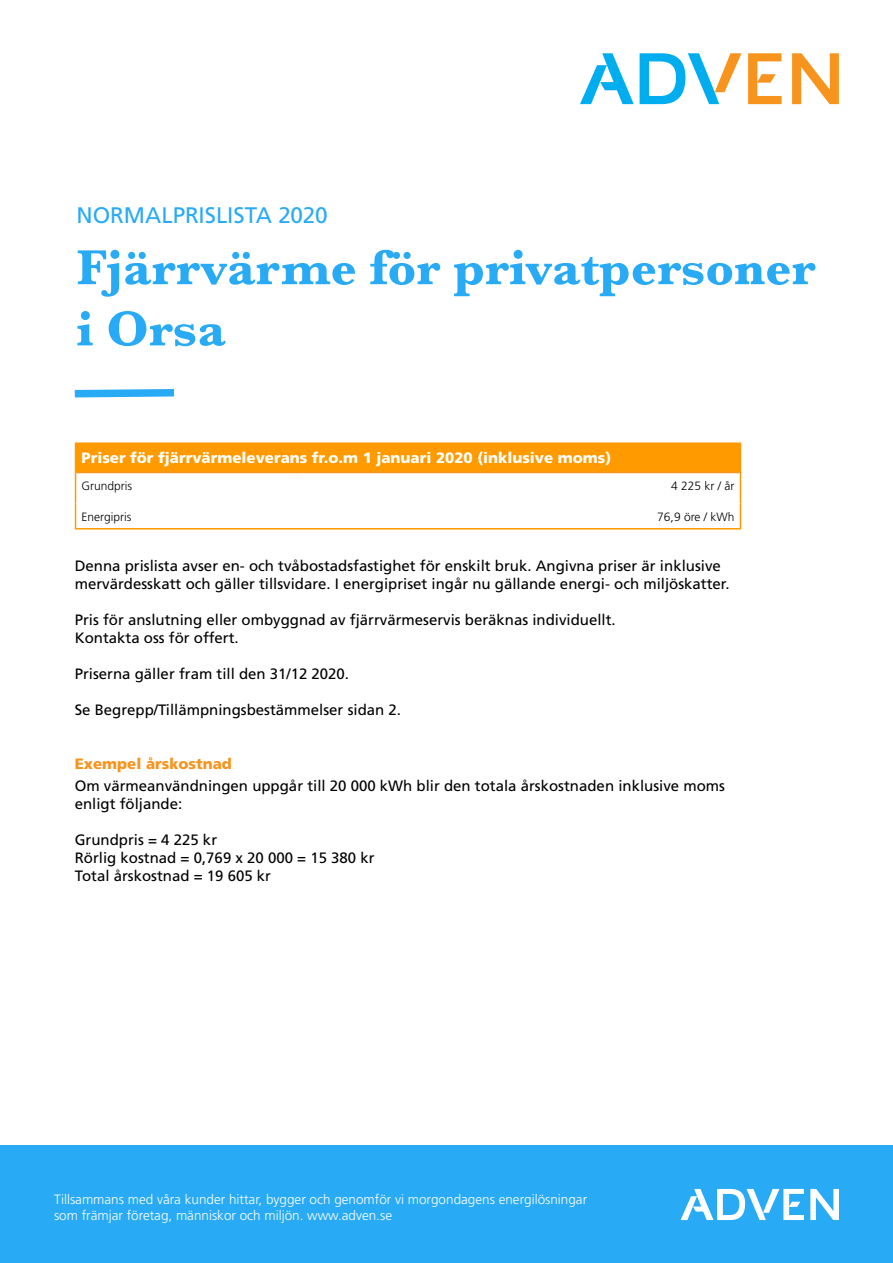
<style>
.page{position:relative;width:893px;height:1263px;background:#fff}
.page>*{position:absolute;margin:0;border:0;box-sizing:border-box;transform-origin:0 0}
.t1{font:700 51px/61.2px "Baskerville";color:#28aaf5}
.t2{font:22.5px "Frutiger LT Std";letter-spacing:-.005em;color:#28aaf5}
.t3{font:15px/18px "Frutiger LT Std";color:#000}
.t4{font:900 15px "Frutiger LT Std";color:#fff}
.t5{font:900 15px "Frutiger LT Std";color:#f7941e}
.t6{font:300 13.5px/16.2px "Frutiger LT Std";color:#fff}
.t7{font:300 12px "Frutiger LT Std";color:#000}
</style>
<div class="page">
<svg style="left:74px;top:389px;width:101px;height:9px"></svg>
<div style="left:76px;top:443px;width:664px;height:29px;background:#ff9b00"></div>
<hr style="left:76px;top:472px;width:226px;height:1px;background:#f7941e">
<hr style="left:302px;top:472px;width:438px;height:1px;background:#f7941e">
<hr style="left:75px;top:442px;width:227px;height:2px;background:#ff9b00">
<svg style="left:75px;top:444px;width:1px;height:28px"></svg>
<hr style="left:302px;top:442px;width:439px;height:2px;background:#ff9b00">
<svg style="left:740px;top:444px;width:1px;height:28px"></svg>
<hr style="left:75px;top:472px;width:1px;height:31px;background:#ff9b00">
<hr style="left:740px;top:472px;width:1px;height:31px;background:#ff9b00">
<svg style="left:75px;top:503px;width:1px;height:25px"></svg>
<svg style="left:740px;top:503px;width:1px;height:25px"></svg>
<hr style="left:75px;top:528px;width:227px;height:1px;background:#ff9b00">
<hr style="left:302px;top:528px;width:439px;height:1px;background:#ff9b00">
<div style="left:0;top:1146px;width:893px;height:117px;background:#28aaf5"></div>
<svg style="left:792px;top:53px;width:47px;height:51px"></svg>
<svg style="left:748px;top:53px;width:34px;height:51px"></svg>
<svg style="left:640px;top:53px;width:101px;height:51px"></svg>
<svg style="left:580px;top:53px;width:54px;height:51px"></svg>
<svg style="left:810px;top:1189px;width:29px;height:31px"></svg>
<svg style="left:681px;top:1189px;width:123px;height:31px"></svg>
<h2 class="t2" style="left:77px;top:202px;width:253px">NORMALPRISLISTA 2020</h2>
<h1 class="t1" style="left:77px;top:237px;width:741px">Fjärrvärme för privatpersoner i Orsa</h1>
<p class="t4" style="left:82px;top:449px;width:531px">Priser för fjärrvärmeleverans fr.o.m 1 januari 2020 (inklusive moms)</p>
<p class="t7" style="left:82px;top:479px;width:52px">Grundpris</p>
<p class="t7" style="left:671px;top:479px;width:65px">4 225 kr / år</p>
<p class="t7" style="left:82px;top:510px;width:52px">Energipris</p>
<p class="t7" style="left:657px;top:510px;width:79px">76,9 öre / kWh</p>
<p class="t3" style="left:75px;top:557px;width:656px">Denna prislista avser en- och tvåbostadsfastighet för enskilt bruk. Angivna priser är inklusive mervärdesskatt och gäller tillsvidare. I energipriset ingår nu gällande energi- och miljöskatter.</p>
<p class="t3" style="left:75px;top:611px;width:543px">Pris för anslutning eller ombyggnad av fjärrvärmeservis beräknas individuellt.<br>Kontakta oss för offert.</p>
<p class="t3" style="left:75px;top:665px;width:276px">Priserna gäller fram till den 31/12 2020.</p>
<p class="t3" style="left:75px;top:701px;width:328px">Se Begrepp/Tillämpningsbestämmelser sidan 2.</p>
<p class="t5" style="left:75px;top:754px;width:159px">Exempel årskostnad</p>
<p class="t3" style="left:75px;top:777px;width:652px">Om värmeanvändningen uppgår till 20 000 kWh blir den totala årskostnaden inklusive moms enligt följande:</p>
<p class="t3" style="left:75px;top:831px;width:301px">Grundpris = 4 225 kr<br>Rörlig kostnad = 0,769 x 20 000 = 15 380 kr<br>Total årskostnad = 19 605 kr</p>
<p class="t6" style="left:54px;top:1191px;width:535px">Tillsammans med våra kunder hittar, bygger och genomför vi morgondagens energilösningar som främjar företag, människor och miljön. www.adven.se</p>
</div>
